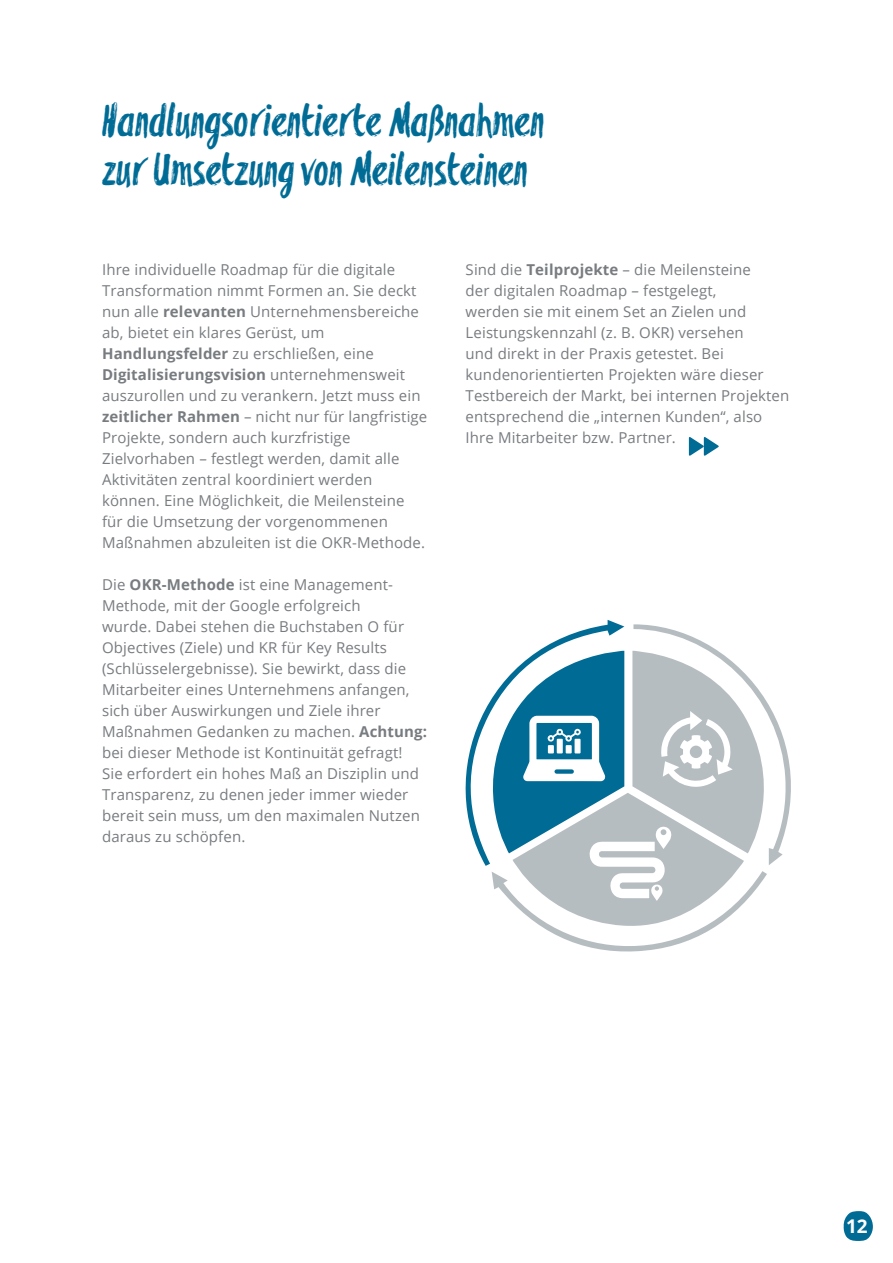
<style>
.page{position:relative;width:893px;height:1263px;background:#fff}
.page>*{position:absolute;margin:0;border:0;box-sizing:border-box;transform-origin:0 0}
.t1{font:45px "Blackflower";color:#006c96}
.t2{font:700 18.9px "Open Sans";color:#fff}
.t3{font:15px/21px "Open Sans";letter-spacing:.01em;color:#787c80}
.s1{font-weight:700}
</style>
<div class="page">
<svg style="left:465px;top:620px;width:159px;height:217px"></svg>
<svg style="left:633px;top:624px;width:158px;height:214px"></svg>
<svg style="left:473px;top:651px;width:310px;height:301px"></svg>
<svg style="left:689px;top:437px;width:30px;height:19px"></svg>
<svg style="left:843px;top:1211px;width:30px;height:30px"></svg>
<p class="t1" style="left:102px;top:96px;width:444px">Handlungsorientierte Maßnahmen</p>
<p class="t1" style="left:102px;top:146px;width:427px">zur Umsetzung von Meilensteinen</p>
<p class="t3" style="left:102px;top:259px;width:327px">Ihre individuelle Roadmap für die digitale Transformation nimmt Formen an. Sie deckt nun alle <span class="s1">relevanten</span> Unternehmensbereiche ab, bietet ein klares Gerüst, um <span class="s1">Handlungsfelder</span> zu erschließen, eine <span class="s1">Digitalisierungsvision</span> unternehmensweit auszurollen und zu verankern. Jetzt muss ein <span class="s1">zeitlicher Rahmen</span> – nicht nur für langfristige Projekte, sondern auch kurzfristige Zielvorhaben – festlegt werden, damit alle Aktivitäten zentral koordiniert werden können. Eine Möglichkeit, die Meilensteine für die Umsetzung der vorgenommenen Maßnahmen abzuleiten ist die OKR-Methode.</p>
<p class="t3" style="left:102px;top:574px;width:327px">Die <span class="s1">OKR-Methode</span> ist eine Management-Methode, mit der Google erfolgreich<br>wurde. Dabei stehen die Buchstaben O für Objectives (Ziele) und KR für Key Results (Schlüsselergebnisse). Sie bewirkt, dass die Mitarbeiter eines Unternehmens anfangen, sich über Auswirkungen und Ziele ihrer Maßnahmen Gedanken zu machen. <span class="s1">Achtung: </span>bei dieser Methode ist Kontinuität gefragt!<br>Sie erfordert ein hohes Maß an Disziplin und Transparenz, zu denen jeder immer wieder bereit sein muss, um den maximalen Nutzen daraus zu schöpfen.</p>
<p class="t3" style="left:466px;top:259px;width:325px">Sind die <span class="s1">Teilprojekte</span> – die Meilensteine<br>der digitalen Roadmap – festgelegt,<br>werden sie mit einem Set an Zielen und Leistungskennzahl (z. B. OKR) versehen<br>und direkt in der Praxis getestet. Bei kundenorientierten Projekten wäre dieser Testbereich der Markt, bei internen Projekten entsprechend die „internen Kunden“, also Ihre Mitarbeiter bzw. Partner.</p>
<p class="t2" style="left:846px;top:1212px;width:23px">12</p>
</div>
